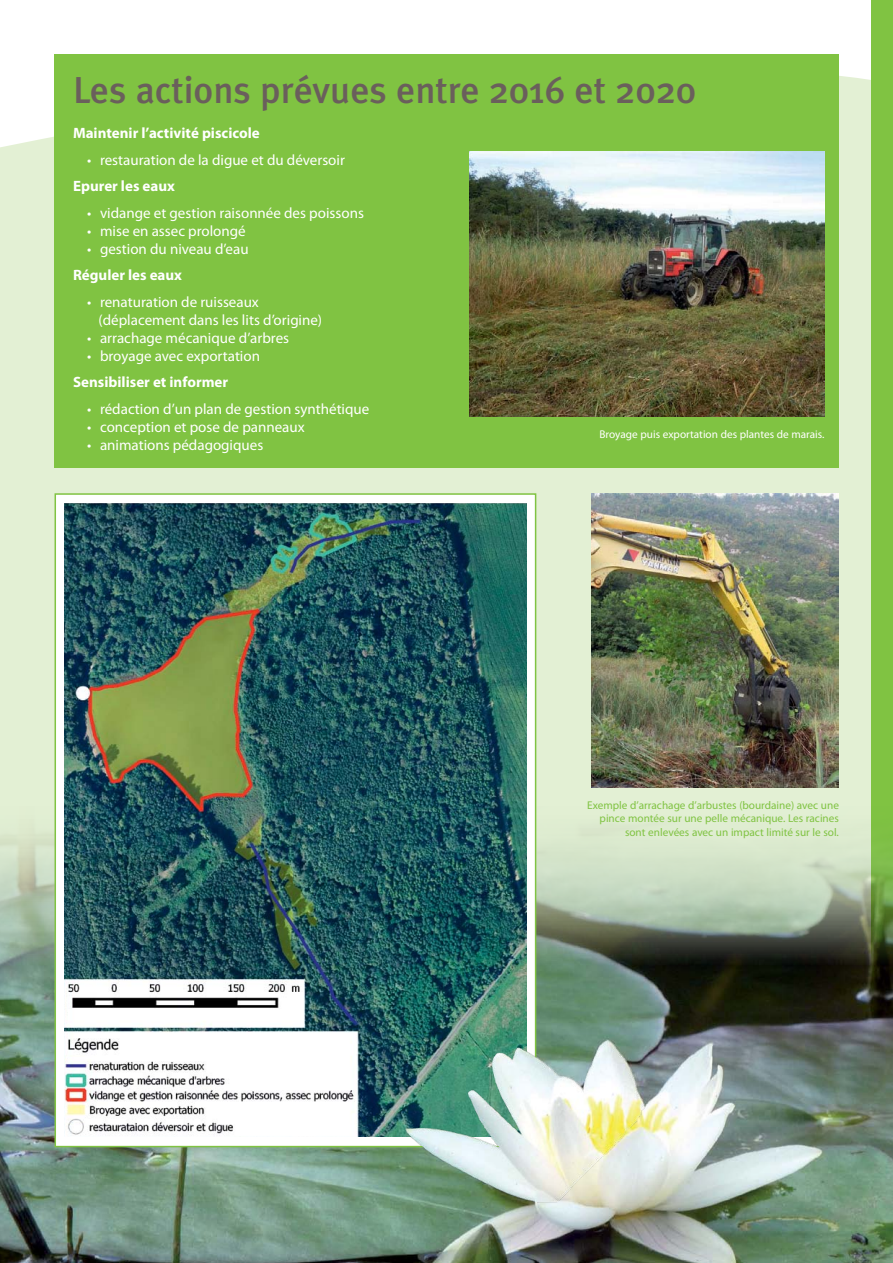
<style>
.page{position:relative;width:893px;height:1263px;background:#e3f0d4}
.page>*{position:absolute;margin:0;border:0;box-sizing:border-box;transform-origin:0 0}
.t1{font:500 37.5px "Meta Plus";color:#6a5f5c}
.t2{font:15px/18px "Myriad Pro";color:#fff}
.t3{font:700 15px "Myriad Pro";color:#fff}
.t4{font:11.25px/13.5px "Myriad Pro";color:#80c342;text-align:right}
.t5{font:11.25px "Myriad Pro";color:#fff}
</style>
<div class="page">
<div style="left:0;top:0;width:872px;height:152px;background:#fff"></div>
<div style="left:872px;top:0;width:21px;height:1263px;background:#80c342"></div>
<div style="left:54px;top:54px;width:785px;height:414px;background:#80c342"></div>
<img style="left:469px;top:152px;width:355px;height:265px">
<img style="left:0;top:795px;width:893px;height:468px">
<div style="left:55px;top:493px;width:481px;height:654px;background:#fff;border:2px solid #80c342"></div>
<img style="left:65px;top:504px;width:461px;height:633px">
<img style="left:591px;top:493px;width:248px;height:295px">
<img style="left:383px;top:1008px;width:295px;height:201px">
<h1 class="t1" style="left:73px;top:69px;width:625px">Les actions prévues entre 2016 et 2020</h1>
<p class="t3" style="left:73px;top:125px;width:188px">Maintenir l’activité piscicole</p>
<p class="t2" style="left:87px;top:151px;width:259px">• restauration de la digue et du déversoir</p>
<p class="t3" style="left:73px;top:178px;width:103px">Epurer les eaux</p>
<p class="t2" style="left:87px;top:204px;width:278px">• vidange et gestion raisonnée des poissons</p>
<p class="t2" style="left:87px;top:222px;width:160px">• mise en assec prolongé</p>
<p class="t2" style="left:87px;top:240px;width:163px">• gestion du niveau d’eau</p>
<p class="t3" style="left:73px;top:267px;width:111px">Réguler les eaux</p>
<p class="t2" style="left:99px;top:293px;width:225px;text-indent:-11px">• renaturation de ruisseaux (déplacement dans les lits d’origine)</p>
<p class="t2" style="left:87px;top:329px;width:203px">• arrachage mécanique d’arbres</p>
<p class="t2" style="left:87px;top:347px;width:174px">• broyage avec exportation</p>
<p class="t3" style="left:73px;top:374px;width:157px">Sensibiliser et informer</p>
<p class="t2" style="left:87px;top:400px;width:284px">• rédaction d’un plan de gestion synthétique</p>
<p class="t2" style="left:87px;top:418px;width:219px">• conception et pose de panneaux</p>
<p class="t2" style="left:87px;top:436px;width:177px">• animations pédagogiques</p>
<p class="t5" style="left:599px;top:428px;width:227px">Broyage puis exportation des plantes de marais.</p>
<p class="t4" style="left:587px;top:799px;width:253px">Exemple d’arrachage d’arbustes (bourdaine) avec une pince montée sur une pelle mécanique. Les racines sont enlevées avec un impact limité sur le sol.</p>
</div>
